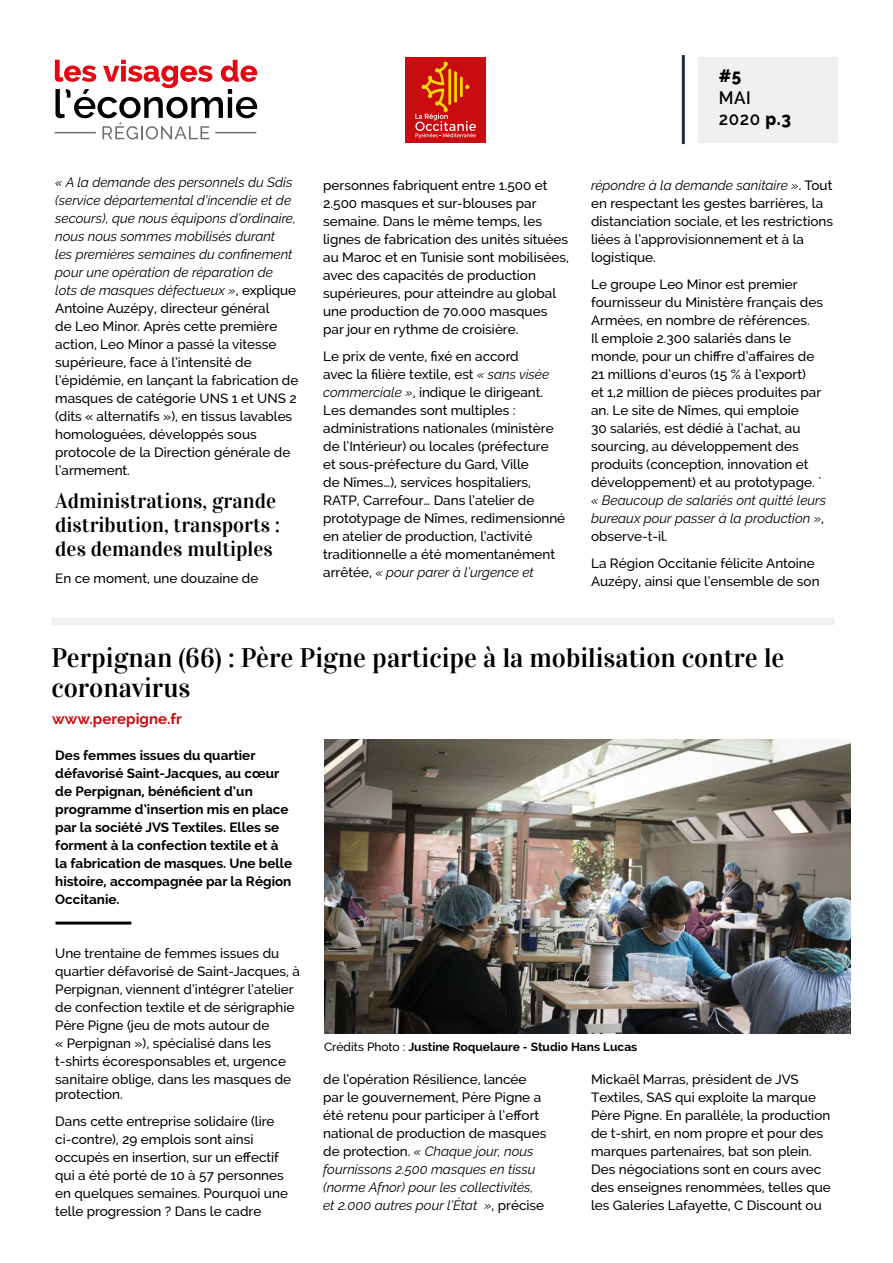
<style>
.page{position:relative;width:893px;height:1263px;background:#fff}
.page>*{position:absolute;margin:0;border:0;box-sizing:border-box;transform-origin:0 0}
.t1{font:27px/30px "Vidaloka";color:#000}
.t2{font:21px/24px "Vidaloka";color:#000}
.t3{font:600 18px/21.6px "Raleway";letter-spacing:.035em;color:#000;scale:.94 1}
.t4{font:800 18px "Raleway";color:#000;scale:.94 1}
.t5{font:700 15px "Raleway";color:#c90c0f}
.t6{font:500 13.5px/18px "Raleway";color:#000}
.t7{font:700 13.5px/18px "Raleway";color:#000}
.t8{font:italic 13.5px/18px "Raleway";color:#000}
.t9{font:700 12px "Raleway";color:#000}
.s1{font-weight:400;font-style:italic}
.s2{font-weight:800}
.s3{font-weight:500;font-style:normal}
.s4{font-weight:500}
</style>
<div class="page">
<hr style="left:682px;top:55px;width:3px;height:89px;background:#1c2f36">
<div style="left:699px;top:57px;width:139px;height:85px;background:#f0f0ef"></div>
<div style="left:405px;top:57px;width:81px;height:85px;background:#c90c0f"></div>
<svg style="left:415px;top:62px;width:61px;height:76px"></svg>
<svg style="left:55px;top:60px;width:202px;height:79px"></svg>
<hr style="left:55px;top:132px;width:41px;height:1px;background:#71706f">
<hr style="left:215px;top:132px;width:41px;height:1px;background:#71706f">
<img style="left:324px;top:740px;width:526px;height:293px">
<hr style="left:56px;top:921px;width:75px;height:3px;background:#000">
<div style="left:51px;top:618px;width:783px;height:7px;background:#f0f0ef"></div>
<p class="t6" style="left:55px;top:174px;width:245px"><span class="s1">« A la demande des personnels du Sdis (service départemental d’incendie et de secours), que nous équipons d’ordinaire, nous nous sommes mobilisés durant<br>les premières semaines du confinement pour une opération de réparation de<br>lots de masques défectueux »</span>, explique Antoine Auzépy, directeur général<br>de Leo Minor. Après cette première action, Leo Minor a passé la vitesse supérieure, face à l’intensité de l’épidémie, en lançant la fabrication de masques de catégorie UNS 1 et UNS 2 (dits « alternatifs »), en tissus lavables homologuées, développés sous protocole de la Direction générale de l’armement.</p>
<h2 class="t2" style="left:55px;top:489px;width:226px">Administrations, grande distribution, transports : des demandes multiples</h2>
<p class="t6" style="left:55px;top:570px;width:205px">En ce moment, une douzaine de</p>
<p class="t6" style="left:323px;top:177px;width:247px">personnes fabriquent entre 1.500 et 2.500 masques et sur-blouses par semaine. Dans le même temps, les lignes de fabrication des unités situées au Maroc et en Tunisie sont mobilisées, avec des capacités de production supérieures, pour atteindre au global une production de 70.000 masques par jour en rythme de croisière.</p>
<p class="t6" style="left:323px;top:347px;width:244px">Le prix de vente, fixé en accord<br>avec la filière textile, est <span class="s1">« sans visée commerciale »</span>, indique le dirigeant.<br>Les demandes sont multiples : administrations nationales (ministère de l’Intérieur) ou locales (préfecture<br>et sous-préfecture du Gard, Ville<br>de Nîmes…), services hospitaliers, RATP, Carrefour… Dans l’atelier de prototypage de Nîmes, redimensionné en atelier de production, l’activité traditionnelle a été momentanément arrêtée, <span class="s1">« pour parer à l’urgence et</span></p>
<h3 class="t4" style="left:719px;top:65px;width:25px">#5</h3>
<h3 class="t3" style="left:719px;top:86px;width:79px">MAI<br>2020 <span class="s2">p.3</span></h3>
<p class="t6" style="left:591px;top:176px;width:243px"><span class="s1">répondre à la demande sanitaire »</span>. Tout en respectant les gestes barrières, la distanciation sociale, et les restrictions liées à l’approvisionnement et à la logistique.</p>
<p class="t6" style="left:591px;top:275px;width:233px">Le groupe Leo Minor est premier fournisseur du Ministère français des Armées, en nombre de références.<br>Il emploie 2.300 salariés dans le monde, pour un chiffre d’affaires de 21 millions d’euros (15 % à l’export)<br>et 1,2 million de pièces produites par an. Le site de Nîmes, qui emploie<br>30 salariés, est dédié à l’achat, au sourcing, au développement des produits (conception, innovation et développement) et au prototypage. `</p>
<p class="t8" style="left:591px;top:491px;width:237px">« Beaucoup de salariés ont quitté leurs bureaux pour passer à la production »<span class="s3">, observe-t-il.</span></p>
<p class="t6" style="left:591px;top:554px;width:230px">La Région Occitanie félicite Antoine<br>Auzépy, ainsi que l’ensemble de son</p>
<h1 class="t1" style="left:51px;top:643px;width:734px">Perpignan (66) : Père Pigne participe à la mobilisation contre le coronavirus</h1>
<p class="t5" style="left:52px;top:710px;width:131px">www.perepigne.fr</p>
<p class="t7" style="left:55px;top:746px;width:238px">Des femmes issues du quartier défavorisé Saint-Jacques, au cœur de Perpignan, bénéficient d’un programme d’insertion mis en place par la société JVS Textiles. Elles se forment à la confection textile et à la fabrication de masques. Une belle histoire, accompagnée par la Région<br>Occitanie.</p>
<p class="t6" style="left:55px;top:944px;width:246px">Une trentaine de femmes issues du quartier défavorisé de Saint-Jacques, à Perpignan, viennent d’intégrer l’atelier de confection textile et de sérigraphie Père Pigne (jeu de mots autour de<br>« Perpignan »), spécialisé dans les t-shirts écoresponsables et, urgence sanitaire oblige, dans les masques de</p>
<p class="t6" style="left:55px;top:1081px;width:221px;line-height:27px">protection.<br>Dans cette entreprise solidaire (lire</p>
<p class="t6" style="left:55px;top:1130px;width:234px">ci-contre), 29 emplois sont ainsi occupés en insertion, sur un effectif qui a été porté de 10 à 57 personnes en quelques semaines. Pourquoi une telle progression ? Dans le cadre</p>
<p class="t9" style="left:324px;top:1040px;width:315px"><span class="s4">Crédits Photo :</span> Justine Roquelaure - Studio Hans Lucas</p>
<p class="t6" style="left:323px;top:1071px;width:225px">de l’opération Résilience, lancée par le gouvernement, Père Pigne a été retenu pour participer à l’effort national de production de masques de protection. <span class="s1">« Chaque jour, nous fournissons 2.500 masques en tissu (norme Afnor) pour les collectivités, et 2.000 autres pour l’État »</span>, précise</p>
<p class="t6" style="left:591px;top:1070px;width:241px">Mickaël Marras, président de JVS Textiles, SAS qui exploite la marque Père Pigne. En parallèle, la production de t-shirt, en nom propre et pour des marques partenaires, bat son plein.<br>Des négociations sont en cours avec des enseignes renommées, telles que les Galeries Lafayette, C Discount ou</p>
</div>
